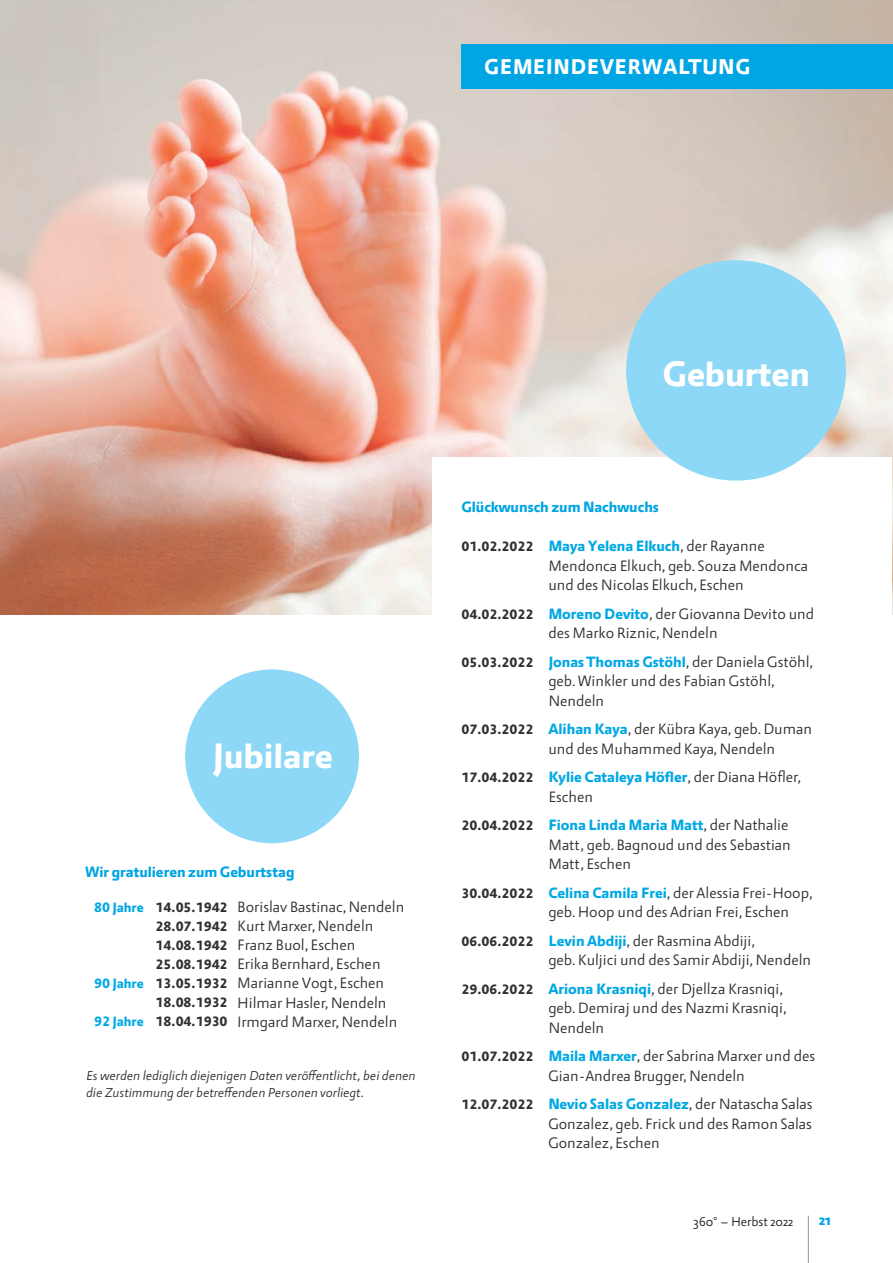
<style>
.page{position:relative;width:893px;height:1263px;background:#fff}
.page>*{position:absolute;margin:0;border:0;box-sizing:border-box;transform-origin:0 0}
.t1{font:37.05px "Allegra 6 Bold";color:#fff}
.t2{font:22.5px "Allegra 6 Bold";letter-spacing:.03em;color:#fff}
.t3{font:16.5px "Allegra 6 Bold";color:#00a5e3}
.t4{font:15.75px/19.5px "Allegra 2 Regular";color:#312f30}
.t5{font:15.75px "Allegra 6 Bold";color:#00a8e3}
.t6{font:15.75px "Allegra 6 Bold";color:#00a5e3}
.t7{font:13.5px/16.5px "Allegra 22 Regular Italic";color:#312f30}
.t8{font:13.5px "Allegra 2 Regular";color:#231f20}
.s1{font-family:"Eschen TAB";font-weight:700;font-size:14.25px;color:#00a8e3}
.s2{font-family:"Eschen TAB";font-weight:700;font-size:14.25px}
.s3{font-family:"Eschen TAB";font-weight:700;font-size:14.25px;color:#312f30}
.s4{font-family:"Allegra 2 Regular";color:#312f30}
.s5{font-family:"Allegra 6 Bold";color:#00a8e3}
</style>
<div class="page">
<img style="left:0;top:0;width:893px;height:614px">
<div style="left:432px;top:457px;width:460px;height:704px;background:#fff"></div>
<hr style="left:808px;top:1215px;width:1px;height:48px;background:#939598">
<div style="left:461px;top:44px;width:432px;height:45px;background:#00a5e3"></div>
<div style="left:185px;top:669px;width:174px;height:174px;background:#8dd7f7;border-radius:50%"></div>
<div style="left:626px;top:260px;width:220px;height:221px;background:#8dd7f7;border-radius:50%"></div>
<h2 class="t2" style="left:484px;top:54px;width:267px">GEMEINDEVERWALTUNG</h2>
<h1 class="t1" style="left:213px;top:736px;width:122px">Jubilare</h1>
<p class="t6" style="left:85px;top:863px;width:211px">Wir gratulieren zum Geburtstag</p>
<p class="t4" style="left:94px;top:897px;width:312px"><span class="s1">80 Jahre</span> <span class="s2">14.05.1942</span> Borislav Bastinac, Nendeln</p>
<p class="t4" style="left:156px;top:916px;width:219px"><span class="s2">28.07.1942</span> Kurt Marxer, Nendeln</p>
<p class="t4" style="left:156px;top:935px;width:201px"><span class="s2">14.08.1942</span> Franz Buol, Eschen</p>
<p class="t4" style="left:156px;top:955px;width:226px"><span class="s2">25.08.1942</span> Erika Bernhard, Eschen</p>
<p class="t4" style="left:94px;top:974px;width:292px"><span class="s1">90 Jahre</span> <span class="s2">13.05.1932</span> Marianne Vogt, Eschen</p>
<p class="t4" style="left:156px;top:993px;width:232px"><span class="s2">18.08.1932</span> Hilmar Hasler, Nendeln</p>
<p class="t4" style="left:94px;top:1012px;width:305px"><span class="s1">92 Jahre</span> <span class="s2">18.04.1930</span> Irmgard Marxer, Nendeln</p>
<p class="t7" style="left:86px;top:1068px;width:331px">Es werden lediglich diejenigen Daten veröffentlicht, bei denen die Zustimmung der betreffenden Personen vorliegt.</p>
<h1 class="t1" style="left:662px;top:353px;width:149px">Geburten</h1>
<p class="t6" style="left:461px;top:498px;width:199px">Glückwunsch zum Nachwuchs</p>
<p class="t5" style="left:461px;top:537px;width:305px"><span class="s3">01.02.2022</span> Maya Yelena Elkuch<span class="s4">, der Rayanne</span></p>
<p class="t4" style="left:548px;top:556px;width:261px">Mendonca Elkuch, geb. Souza Mendonca und des Nicolas Elkuch, Eschen</p>
<p class="t4" style="left:548px;top:604px;width:267px;text-indent:-87px"><span class="s2">04.02.2022</span> <span class="s5">Moreno Devito</span>, der Giovanna Devito und des Marko Riznic, Nendeln</p>
<p class="t4" style="left:548px;top:652px;width:266px;text-indent:-87px"><span class="s2">05.03.2022</span> <span class="s5">Jonas Thomas Gstöhl</span>, der Daniela Gstöhl, geb. Winkler und des Fabian Gstöhl,<br>Nendeln</p>
<p class="t4" style="left:548px;top:719px;width:265px;text-indent:-87px"><span class="s2">07.03.2022</span> <span class="s5">Alihan Kaya</span>, der Kübra Kaya, geb. Duman und des Muhammed Kaya, Nendeln</p>
<p class="t5" style="left:461px;top:768px;width:341px"><span class="s3">17.04.2022</span> Kylie Cataleya Höfler<span class="s4">, der Diana Höfler,</span></p>
<p class="t4" style="left:548px;top:787px;width:46px">Eschen</p>
<p class="t5" style="left:461px;top:816px;width:329px"><span class="s3">20.04.2022</span> Fiona Linda Maria Matt<span class="s4">, der Nathalie</span></p>
<p class="t4" style="left:548px;top:835px;width:244px">Matt, geb. Bagnoud und des Sebastian<br>Matt, Eschen</p>
<p class="t4" style="left:548px;top:883px;width:266px;text-indent:-87px"><span class="s2">30.04.2022</span> <span class="s5">Celina Camila Frei</span>, der Alessia Frei-Hoop, geb. Hoop und des Adrian Frei, Eschen</p>
<p class="t4" style="left:548px;top:931px;width:264px;text-indent:-87px"><span class="s2">06.06.2022</span> <span class="s5">Levin Abdiji</span>, der Rasmina Abdiji,<br>geb. Kuljici und des Samir Abdiji, Nendeln</p>
<p class="t4" style="left:548px;top:979px;width:240px;text-indent:-87px"><span class="s2">29.06.2022</span> <span class="s5">Ariona Krasniqi</span>, der Djellza Krasniqi, geb. Demiraj und des Nazmi Krasniqi,<br>Nendeln</p>
<p class="t4" style="left:548px;top:1046px;width:268px;text-indent:-87px"><span class="s2">01.07.2022</span> <span class="s5">Maila Marxer</span>, der Sabrina Marxer und des<br>Gian-Andrea Brugger, Nendeln</p>
<p class="t5" style="left:461px;top:1095px;width:353px"><span class="s3">12.07.2022</span> Nevio Salas Gonzalez<span class="s4">, der Natascha Salas</span></p>
<p class="t4" style="left:548px;top:1114px;width:265px">Gonzalez, geb. Frick und des Ramon Salas<br>Gonzalez, Eschen</p>
<p class="t8" style="left:693px;top:1214px;width:101px">360° – Herbst 2022</p>
<p class="t3" style="left:819px;top:1210px;width:14px">21</p>
</div>
